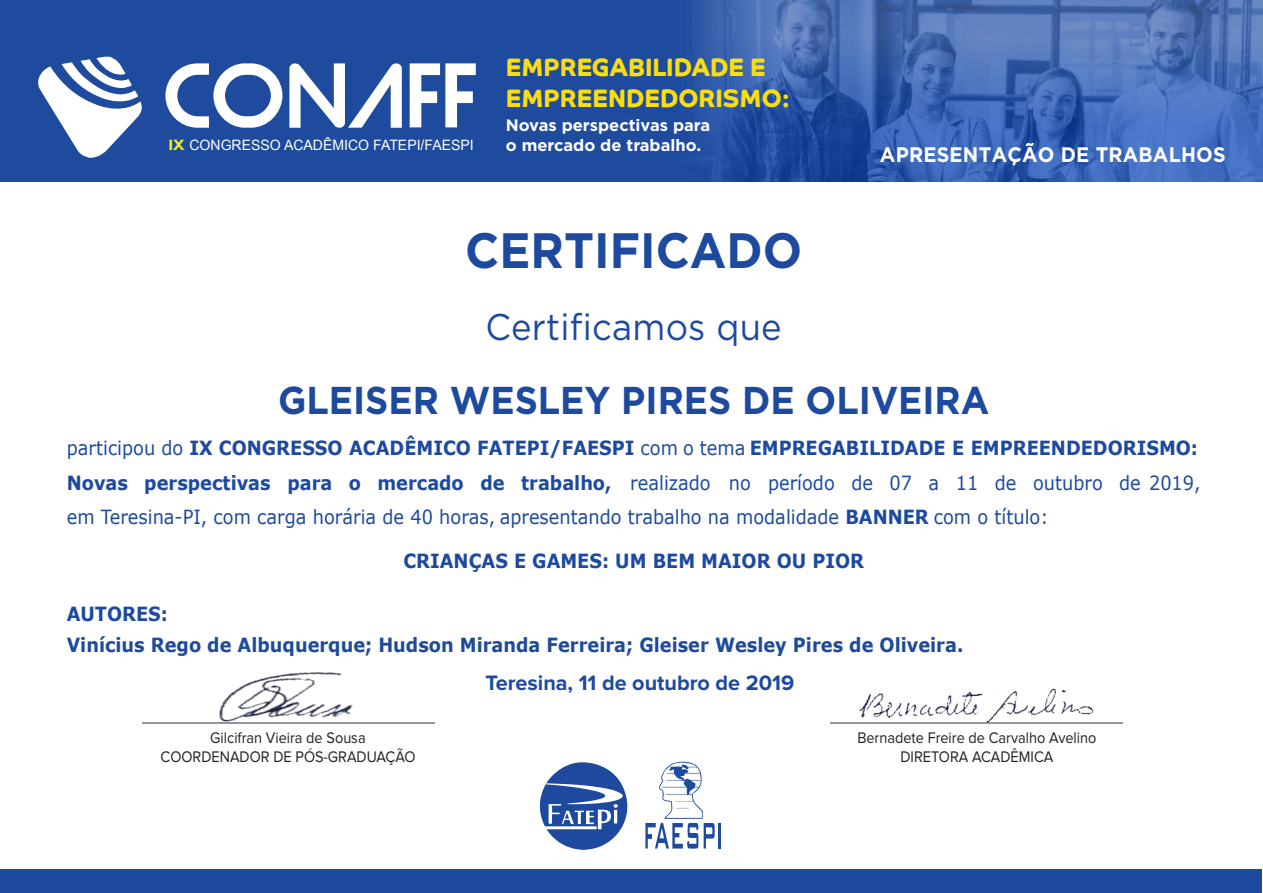
<style>
.page{position:relative;width:1263px;height:893px;background:#fff}
.page>*{position:absolute;margin:0;border:0;box-sizing:border-box;transform-origin:0 0}
.t1{font:700 49.65px "Gotham";color:#1d4a9e;scale:.93 1}
.t2{font:700 38.7px "Gotham";color:#1d4a9e;scale:.93 1}
.t3{font:37.2px "Gotham";letter-spacing:.005em;color:#1d4a9e;scale:.93 1}
.t4{font:700 25.35px/30.3px "Co Headline Corp";color:#fbdd12}
.t5{font:700 21.6px "Proxima Nova";color:#1d4a9e}
.t6{font:700 21px "Gotham";letter-spacing:.01em;color:#fff;scale:.93 1}
.t7{font:19.5px/34.5px "Verdana";color:#1d4a9e;scale:.91 1}
.t8{font:700 19.5px/30.9px "Verdana";color:#1d4a9e;scale:.91 1}
.t9{font:700 16.5px "Gotham";color:#fff}
.t10{font:15.9px/19px "Proxima Nova";color:#231f20;text-align:center;scale:.91 1}
.t11{font:14.25px "Arial Narrow";color:#fff;scale:1.2 1}
.s1{font-family:"Arial";font-weight:700;color:#f7ee1f}
.s2{font-weight:700}
</style>
<div class="page">
<svg style="left:788px;top:0;width:475px;height:182px;background:#426ab4"></svg>
<svg style="left:0;top:0;width:788px;height:182px;background:#204d9f"></svg>
<svg style="left:165px;top:63px;width:117px;height:65px"></svg>
<svg style="left:289px;top:63px;width:113px;height:65px"></svg>
<svg style="left:410px;top:63px;width:66px;height:64px"></svg>
<svg style="left:34px;top:56px;width:108px;height:102px"></svg>
<div style="left:0;top:869px;width:1262px;height:24px;background:#1d4a9e"></div>
<hr style="left:142px;top:722px;width:292px;height:1px;background:#939598">
<hr style="left:831px;top:722px;width:292px;height:1px;background:#939598">
<img style="left:213px;top:672px;width:147px;height:52px">
<img style="left:853px;top:688px;width:252px;height:36px">
<hr style="left:718px;top:823px;width:3px;height:26px;background:#1d4a9e">
<svg style="left:645px;top:761px;width:70px;height:88px"></svg>
<svg style="left:539px;top:762px;width:89px;height:88px"></svg>
<p class="t4" style="left:506px;top:53px;width:286px">EMPREGABILIDADE E<br>EMPREENDEDORISMO:</p>
<p class="t9" style="left:506px;top:116px;width:206px">Novas perspectivas para</p>
<p class="t11" style="left:168px;top:134px;width:256px"><span class="s1">IX</span> CONGRESSO ACADÊMICO FATEPI/FAESPI</p>
<p class="t9" style="left:506px;top:136px;width:197px">o mercado de trabalho.</p>
<h1 class="t1" style="left:465px;top:222px;width:364px">CERTIFICADO</h1>
<h3 class="t3" style="left:485px;top:306px;width:320px">Certificamos que</h3>
<p class="t6" style="left:880px;top:143px;width:373px">APRESENTAÇÃO DE TRABALHOS</p>
<h2 class="t2" style="left:278px;top:378px;width:766px">GLEISER WESLEY PIRES DE OLIVEIRA</h2>
<p class="t7" style="left:67px;top:431px;width:1247px">participou do <span class="s2">IX CONGRESSO ACADÊMICO FATEPI/FAESPI</span> com o tema <span class="s2">EMPREGABILIDADE E EMPREENDEDORISMO:<br>Novas perspectivas para o mercado de trabalho,</span> realizado no período de 07 a 11 de outubro de 2019, em Teresina-PI, com carga horária de 40 horas, apresentando trabalho na modalidade <span class="s2">BANNER</span> com o título:</p>
<p class="t8" style="left:403px;top:545px;width:508px">CRIANÇAS E GAMES: UM BEM MAIOR OU PIOR</p>
<p class="t8" style="left:67px;top:598px;width:987px">AUTORES:<br>Vinícius Rego de Albuquerque; Hudson Miranda Ferreira; Gleiser Wesley Pires de Oliveira.</p>
<p class="t5" style="left:485px;top:673px;width:310px">Teresina, 11 de outubro de 2019</p>
<p class="t10" style="left:161px;top:728px;width:282px">Gilcifran Vieira de Sousa<br>COORDENADOR DE PÓS-GRADUAÇÃO</p>
<p class="t10" style="left:857px;top:728px;width:264px">Bernadete Freire de Carvalho Avelino<br>DIRETORA ACADÊMICA</p>
</div>
